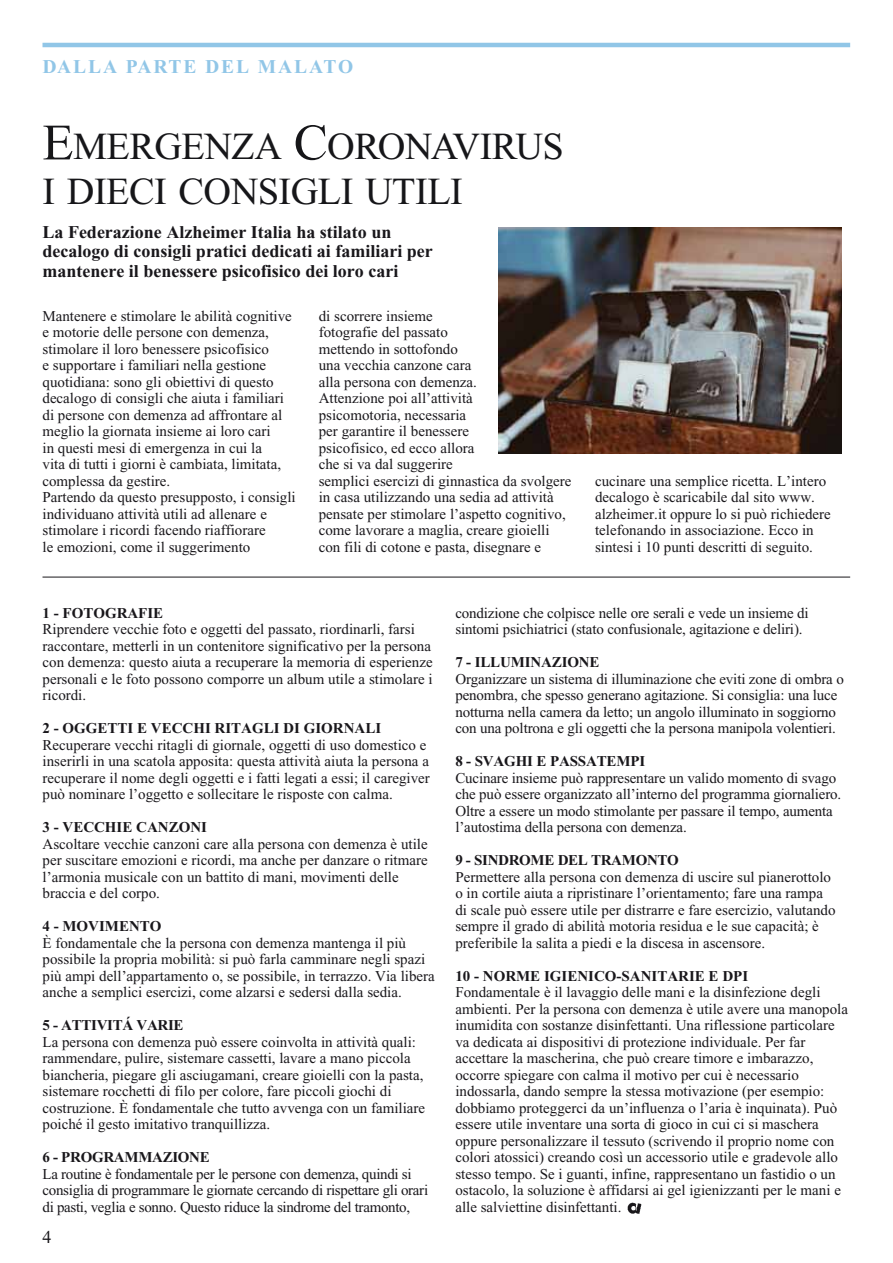
<style>
.page{position:relative;width:893px;height:1263px;background:#fff}
.page>*{position:absolute;margin:0;border:0;box-sizing:border-box;transform-origin:0 0}
.t1{font:38.25px/45px "Times New Roman";letter-spacing:-.015em;color:#161619}
.t2{font:700 19.5px "Times New Roman";letter-spacing:.1em;color:#91c6e7}
.t3{font:700 18px/19.5px "Times New Roman";color:#19171b}
.t4{font:18px "Times New Roman";color:#19171b}
.t5{font:15px/16.5px "Times New Roman";color:#19171b}
.t6{font:15px/16.5px "Times New Roman";letter-spacing:-.02em;color:#19171b}
.t7{font:700 15px "Times New Roman";color:#19171b}
.t8{font:700 15px "Times New Roman";letter-spacing:-.02em;color:#19171b}
.s1{font-size:51px}
</style>
<div class="page">
<hr style="left:43px;top:43px;width:807px;height:4px;background:#91c6e7">
<hr style="left:43px;top:577px;width:807px;height:1px;background:#19171b">
<img style="left:499px;top:227px;width:342px;height:226px">
<img style="left:627px;top:1202px;width:15px;height:12px">
<h2 class="t2" style="left:43px;top:60px;width:312px">DALLA PARTE DEL MALATO</h2>
<h1 class="t1" style="left:43px;top:128px;width:523px"><span class="s1">E</span>MERGENZA <span class="s1">C</span>ORONAVIRUS<br>I DIECI CONSIGLI UTILI</h1>
<p class="t3" style="left:43px;top:224px;width:392px">La Federazione Alzheimer Italia ha stilato un decalogo di consigli pratici dedicati ai familiari per mantenere il benessere psicofisico dei loro cari</p>
<p class="t5" style="left:43px;top:309px;width:255px">Mantenere e stimolare le abilità cognitive e motorie delle persone con demenza, stimolare il loro benessere psicofisico<br>e supportare i familiari nella gestione quotidiana: sono gli obiettivi di questo decalogo di consigli che aiuta i familiari di persone con demenza ad affrontare al meglio la giornata insieme ai loro cari<br>in questi mesi di emergenza in cui la<br>vita di tutti i giorni è cambiata, limitata, complessa da gestire.<br>Partendo da questo presupposto, i consigli individuano attività utili ad allenare e stimolare i ricordi facendo riaffiorare<br>le emozioni, come il suggerimento</p>
<p class="t5" style="left:319px;top:309px;width:254px">di scorrere insieme<br>fotografie del passato<br>mettendo in sottofondo<br>una vecchia canzone cara<br>alla persona con demenza.<br>Attenzione poi all’attività<br>psicomotoria, necessaria<br>per garantire il benessere<br>psicofisico, ed ecco allora<br>che si va dal suggerire<br>semplici esercizi di ginnastica da svolgere in casa utilizzando una sedia ad attività pensate per stimolare l’aspetto cognitivo, come lavorare a maglia, creare gioielli con fili di cotone e pasta, disegnare e</p>
<p class="t5" style="left:595px;top:474px;width:237px">cucinare una semplice ricetta. L’intero decalogo è scaricabile dal sito www. alzheimer.it oppure lo si può richiedere telefonando in associazione. Ecco in sintesi i 10 punti descritti di seguito.</p>
<p class="t7" style="left:43px;top:608px;width:122px">1 - FOTOGRAFIE</p>
<p class="t5" style="left:43px;top:623px;width:392px">Riprendere vecchie foto e oggetti del passato, riordinarli, farsi raccontare, metterli in un contenitore significativo per la persona con demenza: questo aiuta a recuperare la memoria di esperienze personali e le foto possono comporre un album utile a stimolare i ricordi.</p>
<p class="t7" style="left:43px;top:723px;width:340px">2 - OGGETTI E VECCHI RITAGLI DI GIORNALI</p>
<p class="t5" style="left:43px;top:738px;width:389px">Recuperare vecchi ritagli di giornale, oggetti di uso domestico e inserirli in una scatola apposita: questa attività aiuta la persona a recuperare il nome degli oggetti e i fatti legati a essi; il caregiver può nominare l’oggetto e sollecitare le risposte con calma.</p>
<p class="t7" style="left:43px;top:822px;width:166px">3 - VECCHIE CANZONI</p>
<p class="t5" style="left:43px;top:837px;width:387px">Ascoltare vecchie canzoni care alla persona con demenza è utile per suscitare emozioni e ricordi, ma anche per danzare o ritmare l’armonia musicale con un battito di mani, movimenti delle braccia e del corpo.</p>
<p class="t7" style="left:43px;top:921px;width:121px">4 - MOVIMENTO</p>
<p class="t5" style="left:43px;top:936px;width:394px">È fondamentale che la persona con demenza mantenga il più possibile la propria mobilità: si può farla camminare negli spazi più ampi dell’appartamento o, se possibile, in terrazzo. Via libera anche a semplici esercizi, come alzarsi e sedersi dalla sedia.</p>
<p class="t8" style="left:43px;top:1020px;width:143px">5 - ATTIVITÁ VARIE</p>
<p class="t5" style="left:43px;top:1035px;width:384px">La persona con demenza può essere coinvolta in attività quali: rammendare, pulire, sistemare cassetti, lavare a mano piccola biancheria, piegare gli asciugamani, creare gioielli con la pasta, sistemare rocchetti di filo per colore, fare piccoli giochi di costruzione. È fondamentale che tutto avvenga con un familiare poiché il gesto imitativo tranquillizza.</p>
<p class="t8" style="left:43px;top:1152px;width:169px">6 - PROGRAMMAZIONE</p>
<p class="t6" style="left:43px;top:1167px;width:387px">La routine è fondamentale per le persone con demenza, quindi si consiglia di programmare le giornate cercando di rispettare gli orari di pasti, veglia e sonno. Questo riduce la sindrome del tramonto,</p>
<p class="t4" style="left:43px;top:1230px;width:10px">4</p>
<p class="t5" style="left:455px;top:606px;width:355px">condizione che colpisce nelle ore serali e vede un insieme di sintomi psichiatrici (stato confusionale, agitazione e deliri).</p>
<p class="t7" style="left:455px;top:657px;width:146px">7 - ILLUMINAZIONE</p>
<p class="t5" style="left:455px;top:672px;width:390px">Organizzare un sistema di illuminazione che eviti zone di ombra o penombra, che spesso generano agitazione. Si consiglia: una luce notturna nella camera da letto; un angolo illuminato in soggiorno con una poltrona e gli oggetti che la persona manipola volentieri.</p>
<p class="t7" style="left:455px;top:756px;width:191px">8 - SVAGHI E PASSATEMPI</p>
<p class="t5" style="left:455px;top:771px;width:387px">Cucinare insieme può rappresentare un valido momento di svago che può essere organizzato all’interno del programma giornaliero.<br>Oltre a essere un modo stimolante per passare il tempo, aumenta l’autostima della persona con demenza.</p>
<p class="t8" style="left:455px;top:855px;width:225px">9 - SINDROME DEL TRAMONTO</p>
<p class="t5" style="left:455px;top:870px;width:382px">Permettere alla persona con demenza di uscire sul pianerottolo o in cortile aiuta a ripristinare l’orientamento; fare una rampa di scale può essere utile per distrarre e fare esercizio, valutando sempre il grado di abilità motoria residua e le sue capacità; è preferibile la salita a piedi e la discesa in ascensore.</p>
<p class="t7" style="left:455px;top:971px;width:294px">10 - NORME IGIENICO-SANITARIE E DPI</p>
<p class="t5" style="left:455px;top:985px;width:394px">Fondamentale è il lavaggio delle mani e la disinfezione degli ambienti. Per la persona con demenza è utile avere una manopola inumidita con sostanze disinfettanti. Una riflessione particolare va dedicata ai dispositivi di protezione individuale. Per far accettare la mascherina, che può creare timore e imbarazzo, occorre spiegare con calma il motivo per cui è necessario indossarla, dando sempre la stessa motivazione (per esempio: dobbiamo proteggerci da un’influenza o l’aria è inquinata). Può essere utile inventare una sorta di gioco in cui ci si maschera oppure personalizzare il tessuto (scrivendo il proprio nome con colori atossici) creando così un accessorio utile e gradevole allo stesso tempo. Se i guanti, infine, rappresentano un fastidio o un ostacolo, la soluzione è affidarsi ai gel igienizzanti per le mani e alle salviettine disinfettanti.</p>
</div>
